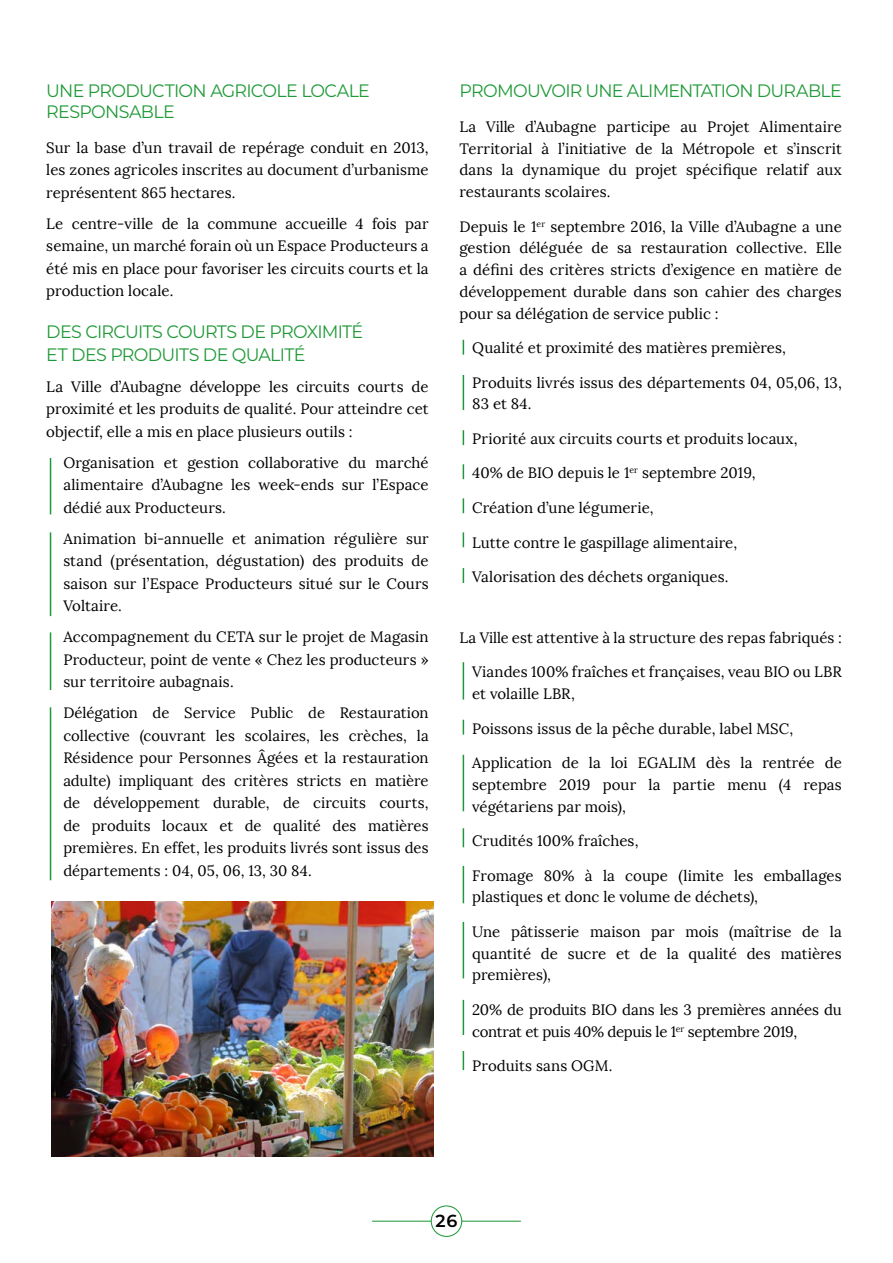
<style>
.page{position:relative;width:893px;height:1263px;background:#fff}
.page>*{position:absolute;margin:0;border:0;box-sizing:border-box;transform-origin:0 0}
.t1{font:18px/20.9px "Montserrat";letter-spacing:-.04em;color:#209a38}
.t2{font:600 17.4px "Montserrat";color:#000}
.t3{font:15px/22.5px "Lora";color:#000;text-align:justify}
.t4{font:15px/21.8px "Lora";letter-spacing:-.02em;color:#000}
</style>
<div class="page">
<img style="left:51px;top:901px;width:382px;height:256px">
<hr style="left:372px;top:1221px;width:149px;height:1px;background:#209a38">
<div style="left:431px;top:1206px;width:31px;height:30px;background:#fff;border-radius:50%"></div>
<div style="left:431px;top:1205px;width:31px;height:32px;border:1px solid #209a38;border-radius:50%"></div>
<svg style="left:463px;top:340px;width:1px;height:15px"></svg>
<hr style="left:463px;top:375px;width:1px;height:35px;background:#209a38">
<svg style="left:463px;top:430px;width:1px;height:15px"></svg>
<svg style="left:463px;top:464px;width:1px;height:15px"></svg>
<svg style="left:463px;top:498px;width:1px;height:15px"></svg>
<svg style="left:463px;top:532px;width:1px;height:15px"></svg>
<svg style="left:463px;top:568px;width:1px;height:15px"></svg>
<svg style="left:463px;top:720px;width:1px;height:15px"></svg>
<hr style="left:463px;top:755px;width:1px;height:56px;background:#209a38">
<svg style="left:463px;top:828px;width:1px;height:19px"></svg>
<hr style="left:463px;top:662px;width:1px;height:37px;background:#209a38">
<hr style="left:463px;top:866px;width:1px;height:37px;background:#209a38">
<hr style="left:463px;top:922px;width:1px;height:56px;background:#209a38">
<hr style="left:463px;top:1000px;width:1px;height:35px;background:#209a38">
<svg style="left:463px;top:1051px;width:1px;height:19px"></svg>
<hr style="left:50px;top:458px;width:1px;height:56px;background:#209a38">
<hr style="left:50px;top:532px;width:1px;height:84px;background:#209a38">
<hr style="left:50px;top:632px;width:1px;height:58px;background:#209a38">
<hr style="left:50px;top:707px;width:1px;height:173px;background:#209a38">
<p class="t1" style="left:46px;top:79px;width:325px">UNE PRODUCTION AGRICOLE LOCALE<br>RESPONSABLE</p>
<p class="t3" style="left:46px;top:136px;width:384px">Sur la base d’un travail de repérage conduit en 2013, les zones agricoles inscrites au document d’urbanisme représentent 865 hectares.</p>
<p class="t3" style="left:46px;top:212px;width:384px">Le centre-ville de la commune accueille 4 fois par semaine, un marché forain où un Espace Producteurs a été mis en place pour favoriser les circuits courts et la production locale.</p>
<p class="t1" style="left:46px;top:320px;width:318px;line-height:22.5px">DES CIRCUITS COURTS DE PROXIMITÉ<br>ET DES PRODUITS DE QUALITÉ</p>
<p class="t3" style="left:46px;top:375px;width:384px">La Ville d’Aubagne développe les circuits courts de proximité et les produits de qualité. Pour atteindre cet objectif, elle a mis en place plusieurs outils :</p>
<p class="t3" style="left:63px;top:451px;width:367px">Organisation et gestion collaborative du marché alimentaire d’Aubagne les week-ends sur l’Espace dédié aux Producteurs.</p>
<p class="t3" style="left:63px;top:527px;width:367px">Animation bi-annuelle et animation régulière sur stand (présentation, dégustation) des produits de saison sur l’Espace Producteurs situé sur le Cours Voltaire.</p>
<p class="t3" style="left:63px;top:626px;width:367px">Accompagnement du CETA sur le projet de Magasin Producteur, point de vente « Chez les producteurs » sur territoire aubagnais.</p>
<p class="t3" style="left:63px;top:702px;width:367px">Délégation de Service Public de Restauration collective (couvrant les scolaires, les crèches, la Résidence pour Personnes Âgées et la restauration adulte) impliquant des critères stricts en matière de développement durable, de circuits courts, de produits locaux et de qualité des matières premières. En effet, les produits livrés sont issus des départements : 04, 05, 06, 13, 30 84.</p>
<p class="t1" style="left:459px;top:79px;width:384px">PROMOUVOIR UNE ALIMENTATION DURABLE</p>
<p class="t3" style="left:459px;top:116px;width:384px;line-height:21.8px">La Ville d’Aubagne participe au Projet Alimentaire Territorial à l’initiative de la Métropole et s’inscrit dans la dynamique du projet spécifique relatif aux restaurants scolaires.</p>
<p class="t3" style="left:459px;top:216px;width:384px;line-height:21.8px">Depuis le 1<sup>er</sup> septembre 2016, la Ville d’Aubagne a une gestion déléguée de sa restauration collective. Elle a défini des critères stricts d’exigence en matière de développement durable dans son cahier des charges pour sa délégation de service public :</p>
<p class="t3" style="left:472px;top:337px;width:315px">Qualité et proximité des matières premières,</p>
<p class="t3" style="left:472px;top:372px;width:371px;line-height:21.8px">Produits livrés issus des départements 04, 05,06, 13,<br>83 et 84.</p>
<p class="t3" style="left:472px;top:427px;width:327px">Priorité aux circuits courts et produits locaux,</p>
<p class="t3" style="left:472px;top:462px;width:285px">40% de BIO depuis le 1<sup>er</sup> septembre 2019,</p>
<p class="t3" style="left:472px;top:496px;width:183px">Création d’une légumerie,</p>
<p class="t3" style="left:472px;top:531px;width:267px">Lutte contre le gaspillage alimentaire,</p>
<p class="t3" style="left:472px;top:565px;width:258px">Valorisation des déchets organiques.</p>
<p class="t3" style="left:459px;top:626px;width:384px">La Ville est attentive à la structure des repas fabriqués :</p>
<p class="t3" style="left:472px;top:661px;width:371px;line-height:21.8px">Viandes 100% fraîches et françaises, veau BIO ou LBR et volaille LBR,</p>
<p class="t3" style="left:472px;top:717px;width:323px">Poissons issus de la pêche durable, label MSC,</p>
<p class="t3" style="left:472px;top:752px;width:371px;line-height:21.8px">Application de la loi EGALIM dès la rentrée de septembre 2019 pour la partie menu (4 repas végétariens par mois),</p>
<p class="t3" style="left:472px;top:830px;width:168px">Crudités 100% fraîches,</p>
<p class="t3" style="left:472px;top:864px;width:371px;line-height:21.8px">Fromage 80% à la coupe (limite les emballages plastiques et donc le volume de déchets),</p>
<p class="t3" style="left:472px;top:921px;width:371px;line-height:21.8px">Une pâtisserie maison par mois (maîtrise de la quantité de sucre et de la qualité des matières premières),</p>
<p class="t4" style="left:472px;top:999px;width:371px">20% de produits BIO dans les 3 premières années du contrat et puis 40% depuis le 1<sup>er</sup> septembre 2019,</p>
<p class="t3" style="left:472px;top:1055px;width:142px">Produits sans OGM.</p>
<p class="t2" style="left:435px;top:1208px;width:24px">26</p>
</div>
